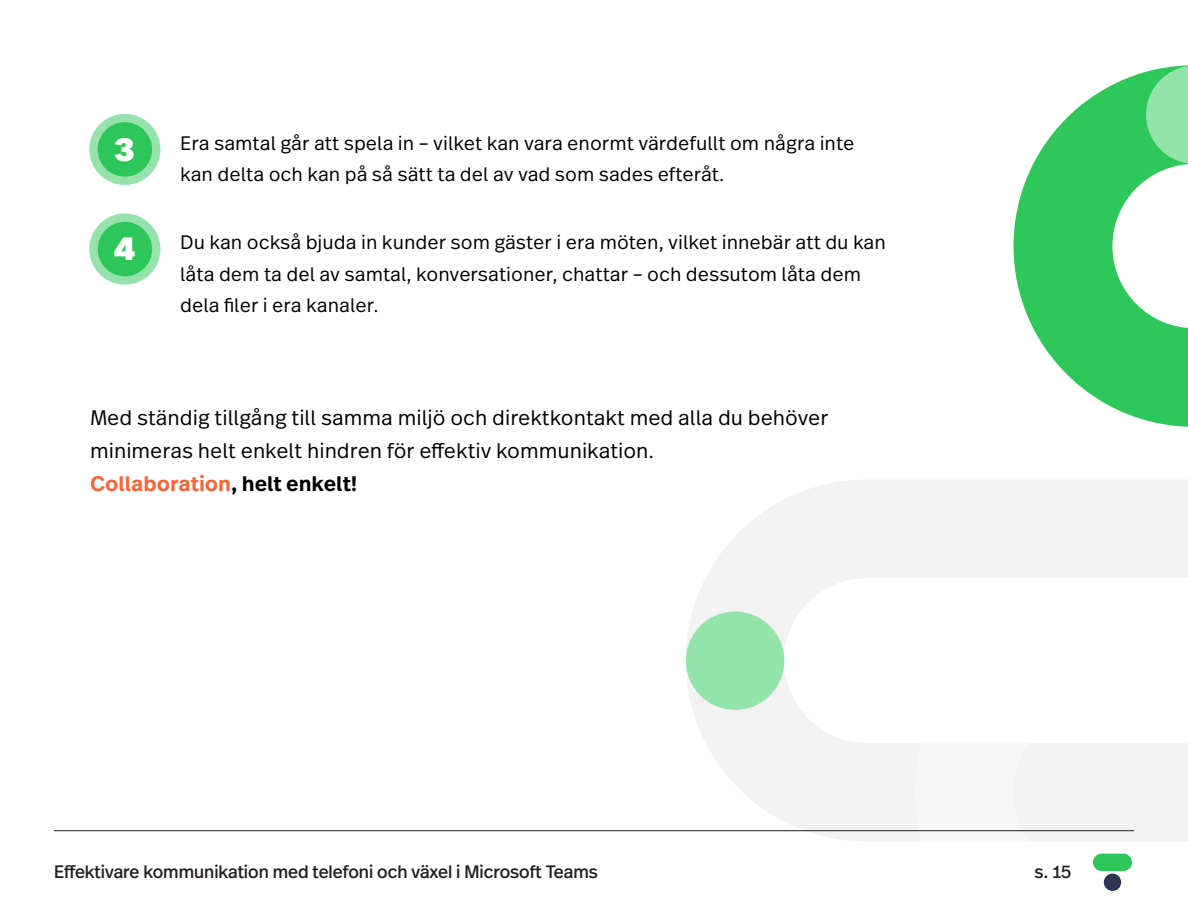
<style>
.page{position:relative;width:1188px;height:918px;background:#fff}
.page>*{position:absolute;margin:0;border:0;box-sizing:border-box;transform-origin:0 0}
.t1{font:900 33px "Real Head Pro";color:#fff}
.t2{font:300 21px "Real Text Pro";color:#000}
.t3{font:600 21px "Real Text Pro";color:#fd6234}
.t4{font:300 19.5px/31.5px "Real Text Pro";color:#000}
.t5{font:18px "Real Head Pro";color:#231f20}
.s1{color:#000}
</style>
<div class="page">
<svg style="left:693px;top:234px;width:495px;height:378px"></svg>
<svg style="left:686px;top:612px;width:502px;height:229px"></svg>
<svg style="left:1014px;top:65px;width:174px;height:362px;fill:#2ec759"></svg>
<svg style="left:1146px;top:66px;width:42px;height:98px;background:#7edd99"></svg>
<div style="left:686px;top:612px;width:98px;height:98px;background:#94e3ab;border-radius:50%"></div>
<svg style="left:922px;top:611px;width:222px;height:280px"></svg>
<svg style="left:915px;top:743px;width:115px;height:99px"></svg>
<div style="left:1046px;top:612px;width:98px;height:98px;background:#fff;border-radius:50%"></div>
<hr style="left:54px;top:830px;width:1080px;height:1px;background:#231f20">
<div style="left:1104px;top:874px;width:17px;height:17px;background:#2c3551;border-radius:50%"></div>
<div style="left:1093px;top:854px;width:39px;height:17px;background:#2dc659;border-radius:9px"></div>
<svg style="left:89px;top:114px;width:71px;height:71px;background:#97e2ac"></svg>
<div style="left:98px;top:122px;width:54px;height:55px;background:#2dc659;border-radius:50%"></div>
<svg style="left:89px;top:213px;width:71px;height:72px;background:#97e2ad"></svg>
<div style="left:98px;top:222px;width:54px;height:54px;background:#2dc659;border-radius:50%"></div>
<p class="t1" style="left:115px;top:124px;width:21px">3</p>
<p class="t1" style="left:114px;top:224px;width:23px">4</p>
<p class="t4" style="left:180px;top:126px;width:676px">Era samtal går att spela in – vilket kan vara enormt värdefullt om några inte kan delta och kan på så sätt ta del av vad som sades efteråt.</p>
<p class="t4" style="left:180px;top:226px;width:707px">Du kan också bjuda in kunder som gäster i era möten, vilket innebär att du kan låta dem ta del av samtal, konversationer, chattar – och dessutom låta dem dela filer i era kanaler.</p>
<p class="t2" style="left:90px;top:403px;width:740px">Med ständig tillgång till samma miljö och direktkontakt med alla du behöver</p>
<p class="t2" style="left:90px;top:436px;width:566px">minimeras helt enkelt hindren för effektiv kommunikation.</p>
<p class="t3" style="left:90px;top:469px;width:268px">Collaboration<span class="s1">, helt enkelt!</span></p>
<p class="t5" style="left:54px;top:859px;width:545px">Effektivare kommunikation med telefoni och växel i Microsoft Teams</p>
<p class="t5" style="left:1034px;top:859px;width:39px">s. 15</p>
</div>
